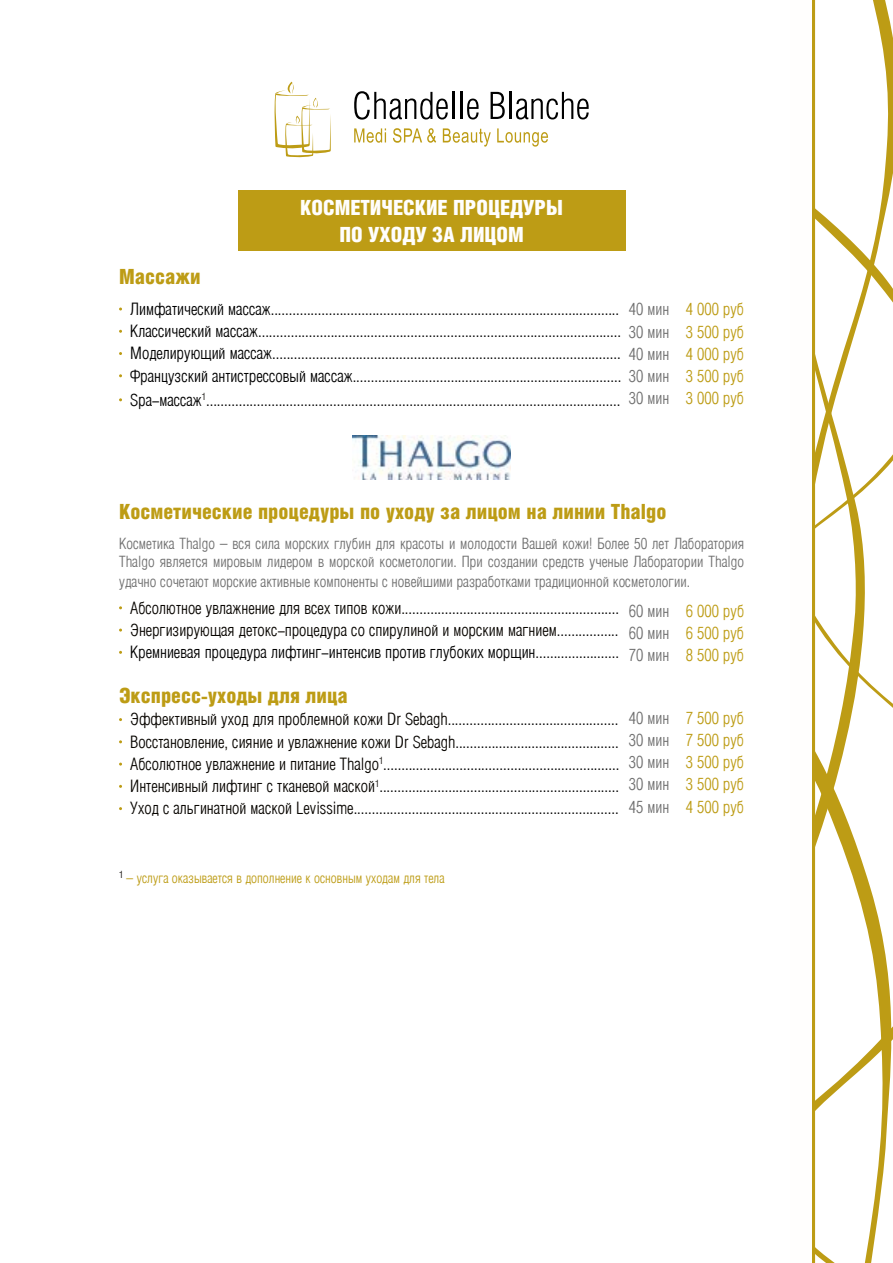
<style>
.page{position:relative;width:893px;height:1263px;background:#fff}
.page>*{position:absolute;margin:0;border:0;box-sizing:border-box;transform-origin:0 0}
.t1{font:21px "Helios Cond Black C";color:#bd9c15}
.t2{font:21px/27px "Helios Cond Black C";color:#fffefd;text-align:center}
.t3{font:300 16.5px/22.2px "Helios Cond";color:#000;text-align:justify}
.t4{font:300 16.5px/22.2px "Helios Cond";color:#bd9c15;text-align:justify}
.t5{font:300 15px/18px "Helios Cond";color:#707070}
.t6{font:300 13.5px "Helios Cond";color:#bd9c15}
.s1{color:#707070}
.s2{color:#080500}
</style>
<div class="page">
<svg style="left:815px;top:0;width:78px;height:564px"></svg>
<svg style="left:815px;top:564px;width:50px;height:76px"></svg>
<svg style="left:815px;top:640px;width:78px;height:623px"></svg>
<div style="left:809px;top:0;width:6px;height:1263px;background:#bd9c15"></div>
<div style="left:790px;top:0;width:22px;height:1263px;background:#fffefd"></div>
<div style="left:238px;top:190px;width:387px;height:61px;background:#bd9c15"></div>
<img style="left:353px;top:436px;width:157px;height:43px">
<svg style="left:274px;top:82px;width:57px;height:76px"></svg>
<svg style="left:354px;top:91px;width:94px;height:29px"></svg>
<hr style="left:452px;top:92px;width:3px;height:27px;background:#000">
<hr style="left:460px;top:92px;width:3px;height:27px;background:#000">
<svg style="left:467px;top:99px;width:12px;height:20px"></svg>
<svg style="left:491px;top:92px;width:14px;height:27px"></svg>
<hr style="left:509px;top:92px;width:2px;height:27px;background:#000">
<svg style="left:516px;top:92px;width:73px;height:27px"></svg>
<svg style="left:354px;top:128px;width:32px;height:15px"></svg>
<svg style="left:393px;top:128px;width:43px;height:15px"></svg>
<svg style="left:443px;top:128px;width:48px;height:19px"></svg>
<svg style="left:497px;top:128px;width:51px;height:19px"></svg>
<p class="t2" style="left:300px;top:194px;width:264px">КОСМЕТИЧЕСКИЕ ПРОЦЕДУРЫ<br>ПО УХОДУ ЗА ЛИЦОМ</p>
<p class="t1" style="left:119px;top:265px;width:83px">Массажи</p>
<p class="t3" style="left:130px;top:298px;width:493px;text-align:left">Лимфатический массаж................................................................................................<br>Классический массаж....................................................................................................<br>Моделирующий массаж................................................................................................<br>Французский антистрессовый массаж..........................................................................</p>
<p class="t3" style="left:130px;top:389px;width:492px">Spa-массаж<sup>1</sup>..................................................................................................................</p>
<p class="t4" style="left:629px;top:299px;width:117px"><span class="s1">40 мин</span> 4 000 руб <span class="s1">30 мин</span> 3 500 руб <span class="s1">40 мин</span> 4 000 руб <span class="s1">30 мин</span> 3 500 руб <span class="s1">30 мин</span> 3 000 руб</p>
<p class="t1" style="left:119px;top:499px;width:549px">Косметические процедуры по уходу за лицом на линии Thalgo</p>
<p class="t5" style="left:119px;top:535px;width:627px">Косметика Thalgo ± вся сила морских глубин для красоты и молодости Вашей кожи! Более 50 лет Лаборатория<br>Thalgo является мировым лидером в морской косметологии. При создании средств ученые Лаборатории Thalgo</p>
<p class="t5" style="left:119px;top:573px;width:572px">удачно сочетают морские активные компоненты с новейшими разработками традиционной косметологии.</p>
<p class="t3" style="left:130px;top:597px;width:490px"><span class="s2">Абсолютное увлажнение для всех типов кожи..</span>..........................................................<br><span class="s2">Энергизирующая детокс-процедура со спирулиной и морским магнием</span>.................<br>Кремниевая процедура лифтинг-интенсив против глубоких морщин.......................</p>
<p class="t1" style="left:119px;top:684px;width:230px">Экспресс-уходы для лица</p>
<p class="t3" style="left:130px;top:709px;width:491px"><span class="s2">Эффективный уход для проблемной кожи Dr Sebagh</span>...............................................<br><span class="s2">Восстановление, сияние и увлажнение кожи Dr Sebagh</span>.............................................<br><span class="s2">Абсолютное увлажнение и питание Thalgo</span><sup>1</sup>.................................................................<br><span class="s2">Интенсивный лифтинг с тканевой маской</span><sup>1</sup>..................................................................<br><span class="s2">Уход с альгинатной маской Levissime</span>.........................................................................</p>
<p class="t4" style="left:629px;top:600px;width:117px"><span class="s1">60 мин</span> 6 000 руб <span class="s1">60 мин</span> 6 500 руб <span class="s1">70 мин</span> 8 500 руб</p>
<p class="t4" style="left:629px;top:707px;width:117px"><span class="s1">40 мин</span> 7 500 руб <span class="s1">30 мин</span> 7 500 руб <span class="s1">30 мин</span> 3 500 руб <span class="s1">30 мин</span> 3 500 руб <span class="s1">45 мин</span> 4 500 руб</p>
<p class="t6" style="left:119px;top:872px;width:327px"><sup>1</sup> ± услуга оказывается в дополнение к основным уходам для тела</p>
</div>
